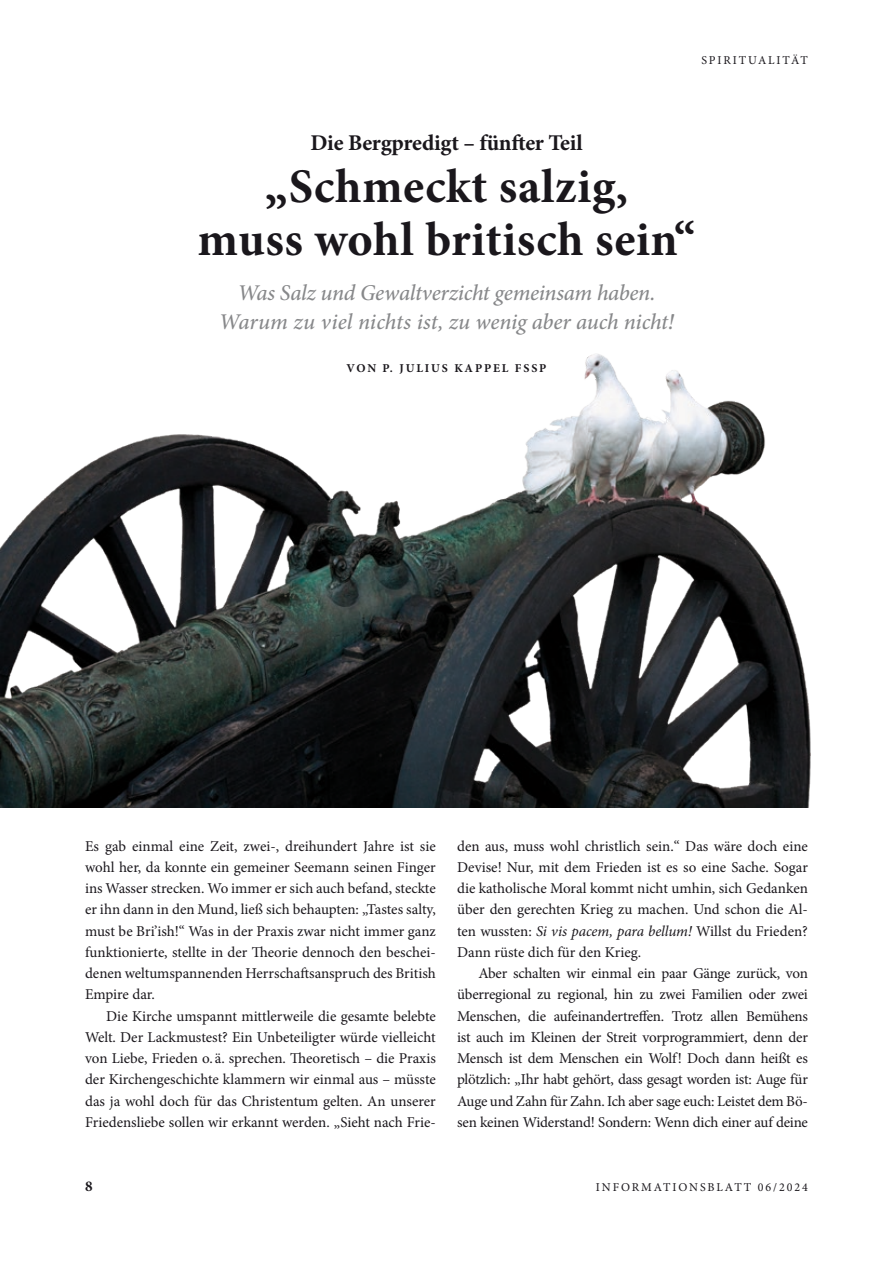
<style>
.page{position:relative;width:893px;height:1263px;background:#fff}
.page>*{position:absolute;margin:0;border:0;box-sizing:border-box;transform-origin:0 0}
.t1{font:700 48.3px/52.5px "Minion Pro";letter-spacing:.01em;color:#1a171c;text-align:center}
.t2{font:italic 500 22.5px/28.5px "Minion Pro";letter-spacing:-.01em;color:#87888a;text-align:center}
.t3{font:700 22.5px "Minion Pro";letter-spacing:-.01em;color:#1a171c}
.t4{font:15px/21.3px "Minion Pro";letter-spacing:-.005em;color:#1a171c;text-align:justify}
.t5{font:700 15px "Minion Pro";color:#1a171c}
.t6{font:12px "Minion Pro";letter-spacing:.16em;color:#1a171c}
.t7{font:700 12px "Minion Pro";letter-spacing:.16em;color:#1a171c}
.s1{font-style:italic}
</style>
<div class="page">
<img style="left:0;top:354px;width:811px;height:454px">
<p class="t6" style="left:701px;top:52px;width:108px">SPIRITUALITÄT</p>
<h2 class="t3" style="left:310px;top:127px;width:274px">Die Bergpredigt – fünfter Teil</h2>
<h1 class="t1" style="left:198px;top:160px;width:499px">„Schmeckt salzig,<br>muss wohl britisch sein“</h1>
<h2 class="t2" style="left:219px;top:279px;width:457px">Was Salz und Gewaltverzicht gemeinsam haben.<br>Warum zu viel nichts ist, zu wenig aber auch nicht!</h2>
<p class="t7" style="left:346px;top:360px;width:201px">VON P. JULIUS KAPPEL FSSP</p>
<p class="t4" style="left:85px;top:835px;width:352px">Es gab einmal eine Zeit, zwei-, dreihundert Jahre ist sie wohl her, da konnte ein gemeiner Seemann seinen Finger ins Wasser strecken. Wo immer er sich auch befand, steckte er ihn dann in den Mund, ließ sich behaupten: „Tastes salty, must be Bri’ish!“ Was in der Praxis zwar nicht immer ganz funktionierte, stellte in der Theorie dennoch den beschei&shy;denen weltumspannenden Herrschaftsanspruch des British Empire dar.</p>
<p class="t4" style="left:85px;top:1005px;width:352px;text-indent:21px">Die Kirche umspannt mittlerweile die gesamte belebte Welt. Der Lackmustest? Ein Unbeteiligter würde vielleicht von Liebe, Frieden o. ä. sprechen. Theoretisch – die Praxis der Kirchengeschichte klammern wir einmal aus – müsste das ja wohl doch für das Christentum gelten. An unserer Friedensliebe sollen wir erkannt werden. „Sieht nach Frie-</p>
<p class="t4" style="left:457px;top:835px;width:352px">den aus, muss wohl christlich sein.“ Das wäre doch eine Devise! Nur, mit dem Frieden ist es so eine Sache. Sogar die katholische Moral kommt nicht umhin, sich Gedanken über den gerechten Krieg zu machen. Und schon die Al&shy;ten wussten: <span class="s1">Si vis pacem, para bellum!</span> Willst du Frieden?<br>Dann rüste dich für den Krieg.</p>
<p class="t4" style="left:457px;top:963px;width:352px;text-indent:21px">Aber schalten wir einmal ein paar Gänge zurück, von überregional zu regional, hin zu zwei Familien oder zwei Menschen, die aufeinandertreffen. Trotz allen Bemühens ist auch im Kleinen der Streit vorprogrammiert, denn der Mensch ist dem Menschen ein Wolf! Doch dann heißt es plötzlich: „Ihr habt gehört, dass gesagt worden ist: Auge für Auge und Zahn für Zahn. Ich aber sage euch: Leistet dem Bö&shy;sen keinen Widerstand! Sondern: Wenn dich einer auf deine</p>
<p class="t5" style="left:85px;top:1175px;width:9px">8</p>
<p class="t6" style="left:596px;top:1179px;width:213px">INFORMATIONSBLATT 06/2024</p>
</div>
